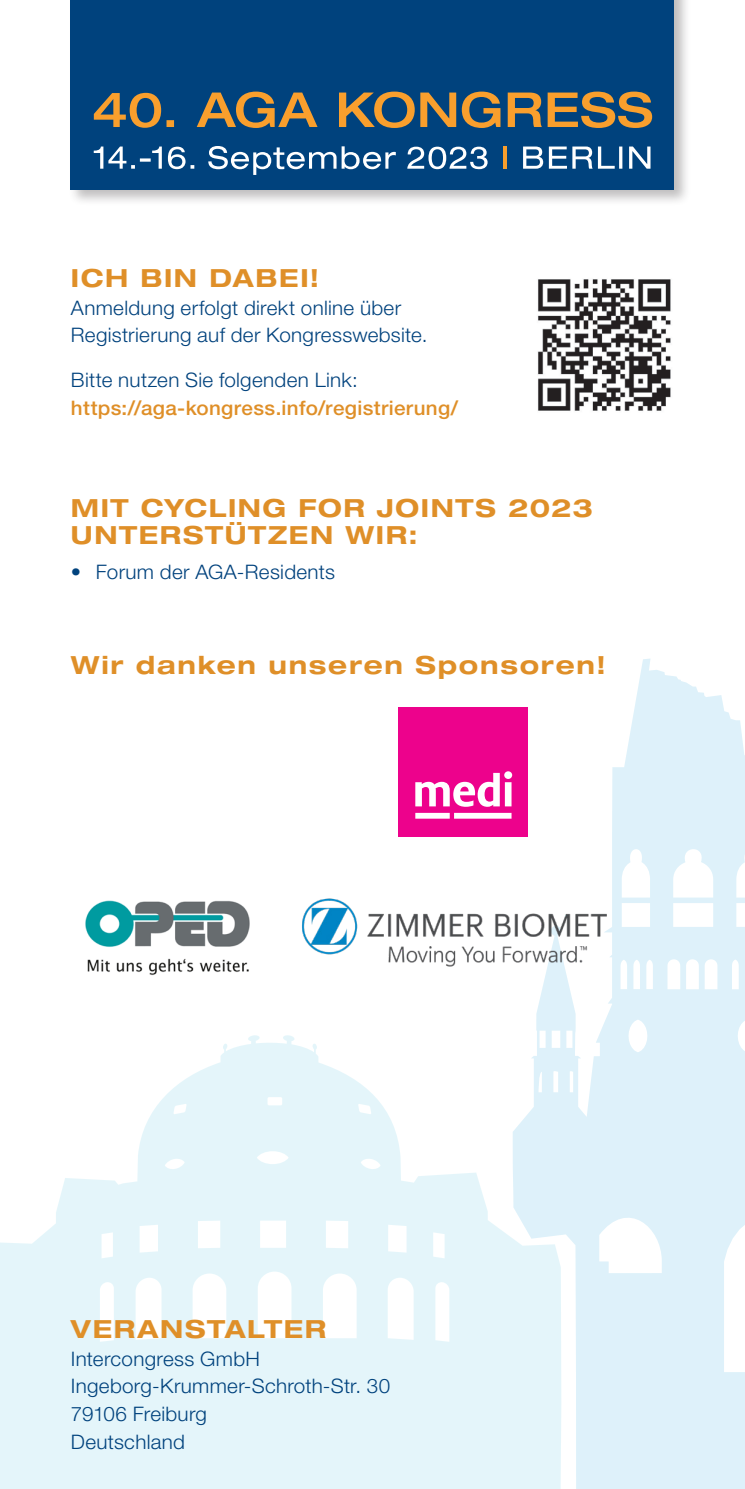
<style>
.page{position:relative;width:745px;height:1489px;background:#fff}
.page>*{position:absolute;margin:0;border:0;box-sizing:border-box;transform-origin:0 0}
.t1{font:700 expanded 25px/27.5px "Helvetica Neue LT Std";letter-spacing:.065em;color:#df8f28}
.t2{font:300 20px/27.5px "Helvetica Neue LT Pro";letter-spacing:.015em;color:#00427d}
.t3{font:500 20px "Helvetica Neue LT Pro";letter-spacing:.015em;color:#df8f28}
</style>
<div class="page">
<div style="left:68px;top:0;width:622px;height:206px;background:#231f20;opacity:.29"></div>
<div style="left:71px;top:0;width:602px;height:189px;background:#00427d"></div>
<svg style="left:523px;top:146px;width:127px;height:23px"></svg>
<hr style="left:503px;top:146px;width:3px;height:23px;background:#f99f2d">
<svg style="left:94px;top:146px;width:393px;height:29px"></svg>
<svg style="left:94px;top:92px;width:557px;height:36px"></svg>
<svg style="left:0;top:1035px;width:512px;height:453px;fill:#e4f5fa"></svg>
<svg style="left:512px;top:658px;width:232px;height:830px;fill:#def1fa"></svg>
<img style="left:537px;top:279px;width:134px;height:132px">
<div style="left:398px;top:707px;width:129px;height:129px;background:#ed028c"></div>
<svg style="left:415px;top:771px;width:97px;height:35px"></svg>
<svg style="left:415px;top:812px;width:96px;height:6px"></svg>
<img style="left:85px;top:900px;width:165px;height:75px">
<img style="left:302px;top:896px;width:312px;height:81px">
<p class="t1" style="left:71px;top:264px;width:249px">ICH BIN DABEI!</p>
<p class="t2" style="left:71px;top:293px;width:358px">Anmeldung erfolgt direkt online über<br>Registrierung auf der Kongresswebsite.</p>
<p class="t2" style="left:71px;top:366px;width:288px">Bitte nutzen Sie folgenden Link:</p>
<p class="t3" style="left:71px;top:396px;width:388px">https://aga-kongress.info/registrierung/</p>
<p class="t1" style="left:71px;top:493px;width:523px">MIT CYCLING FOR JOINTS 2023<br>UNTERSTÜTZEN WIR:</p>
<p class="t2" style="left:71px;top:557px;width:265px">• Forum der AGA-Residents</p>
<p class="t1" style="left:71px;top:650px;width:536px">Wir danken unseren Sponsoren!</p>
<p class="t1" style="left:71px;top:1314px;width:256px">VERANSTALTER</p>
<p class="t2" style="left:71px;top:1344px;width:320px">Intercongress GmbH<br>Ingeborg-Krummer-Schroth-Str. 30<br>79106 Freiburg<br>Deutschland</p>
</div>
